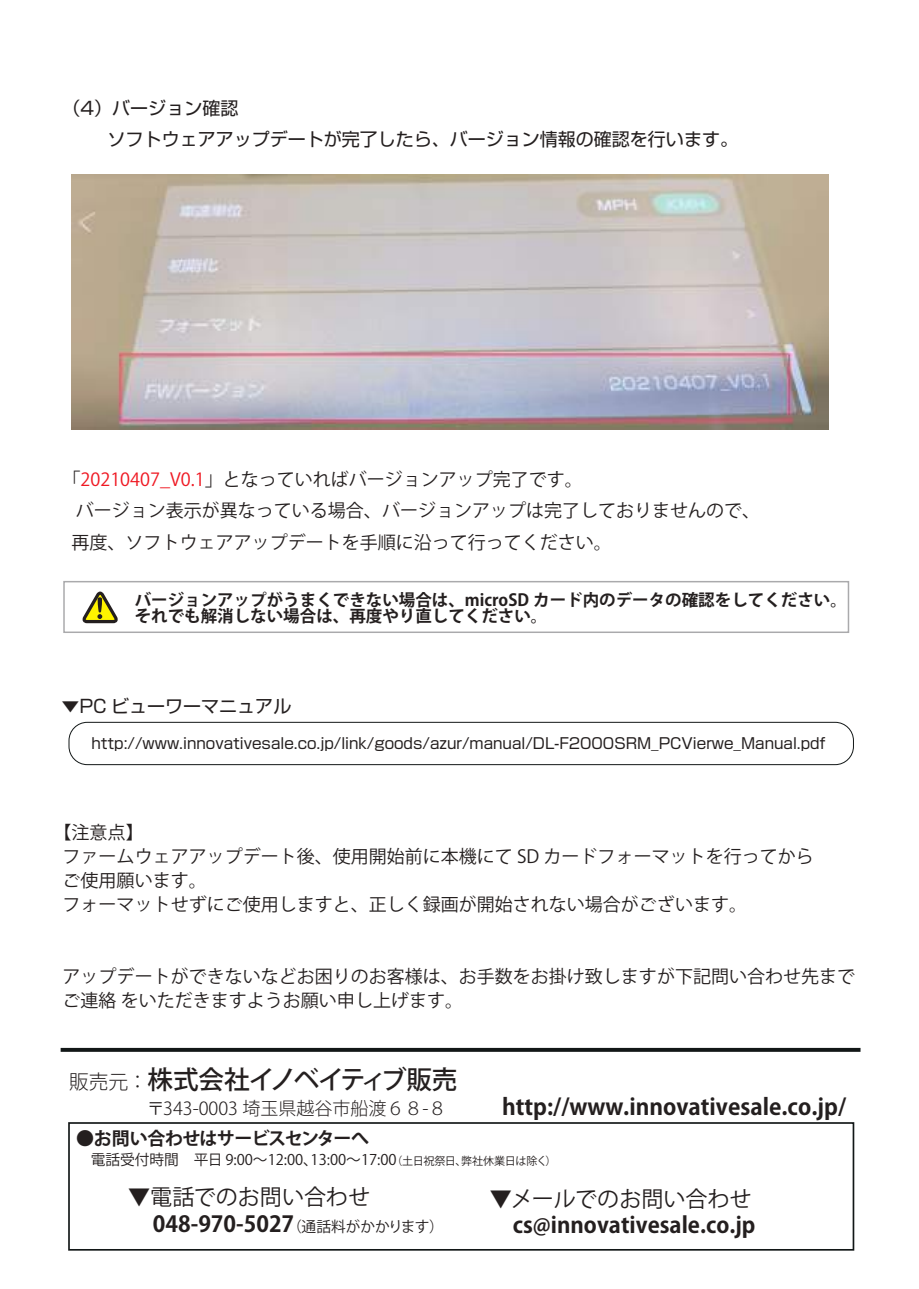
<style>
.page{position:relative;width:919px;height:1289px;background:#fff}
.page>*{position:absolute;margin:0;border:0;box-sizing:border-box;transform-origin:0 0}
.t1{font:500 25.65px "Koz Go Pr 6 N";letter-spacing:-.045em;color:#241f1f}
.t2{font:700 22.5px "Koz Go Pr 6 N";color:#241f1f}
.t3{font:700 22.05px/26.4px "Koz Go Pro";color:#241f1f}
.t4{font:22.05px "Koz Go Pro";color:#241f1f}
.t5{font:18px/24px "Koz Go Pr 6 N";color:#241f1f}
.t6{font:18px/31.5px "Shin Go Pr 5";color:#241f1f}
.t7{font:300 18px "Koz Go Pr 6 N";color:#241f1f}
.t8{font:700 18px "Koz Go Pro";letter-spacing:-.04em;color:#241f1f}
.t9{font:700 16.5px/16.5px "Koz Go Pr 6 N";color:#241f1f}
.t10{font:15px "Shin Go Pr 5";color:#241f1f}
.t11{font:14.7px "Koz Go Pro";color:#241f1f}
.s1{color:#ef1923}
.s2{font-weight:300;font-size:19.65px}
.s3{font-weight:400}
.s4{font-weight:400;font-size:14.7px}
.s5{font-size:11.1px}
</style>
<div class="page">
<img style="left:72px;top:174px;width:756px;height:255px">
<svg style="left:61px;top:1047px;width:799px;height:4px;background:#474b4b"></svg>
<div style="left:68px;top:1122px;width:786px;height:128px;border:2px solid #121717"></div>
<div style="left:69px;top:722px;width:784px;height:43px;border:1px solid #121717;border-radius:18px"></div>
<div style="left:63px;top:581px;width:786px;height:52px;border:2px solid #aaaaac"></div>
<svg style="left:82px;top:591px;width:36px;height:32px"></svg>
<p class="t6" style="left:72px;top:91px;width:667px;text-indent:-9px">（4）バージョン確認<br>　　ソフトウェアアップデートが完了したら、バージョン情報の確認を行います。</p>
<p class="t5" style="left:72px;top:463px;width:690px;line-height:31.5px;text-indent:-9px">「<span class="s1">20210407_V0.1</span>」となっていればバージョンアップ完了です。<br>バージョン表示が異なっている場合、バージョンアップは完了しておりませんので、再度、ソフトウェアアップデートを手順に沿って行ってください。</p>
<p class="t9" style="left:135px;top:591px;width:713px">バージョンアップがうまくできない場合は、microSD カード内のデータの確認をしてください。それでも解消しない場合は、再度やり直してください。</p>
<p class="t6" style="left:61px;top:688px;width:231px">▼PC ビューワーマニュアル</p>
<p class="t10" style="left:91px;top:731px;width:735px">http://www.innovativesale.co.jp/link/goods/azur/manual/DL-F2000SRM_PCVierwe_Manual.pdf</p>
<p class="t5" style="left:63px;top:821px;width:752px;text-indent:-9px">【注意点】<br>ファームウェアアップデート後、使用開始前に本機にて SD カードフォーマットを行ってからご使用願います。<br>フォーマットせずにご使用しますと、正しく録画が開始されない場合がございます。</p>
<p class="t5" style="left:63px;top:965px;width:793px">アップデートができないなどお困りのお客様は、お手数をお掛け致しますが下記問い合わせ先までご連絡 をいただきますようお願い申し上げます。</p>
<h1 class="t1" style="left:69px;top:1064px;width:390px"><span class="s2">販売元 ：</span> 株式会社イノベイティブ販売</h1>
<p class="t7" style="left:147px;top:1098px;width:301px">〒343-0003 埼玉県越谷市船渡６８-８</p>
<p class="t2" style="left:502px;top:1094px;width:345px">http://www.innovativesale.co.jp/</p>
<p class="t8" style="left:76px;top:1126px;width:294px">●お問い合わせはサービスセンターへ</p>
<p class="t3" style="left:153px;top:1185px;width:292px;text-indent:-25px"><span class="s3">▼電話でのお問い合わせ<br></span>048-970-5027<span class="s4">（通話料がかかります）</span></p>
<p class="t11" style="left:91px;top:1150px;width:467px">電話受付時間　平日 9:00～12:00、13:00～17:00<span class="s5">（土日祝祭日、弊社休業日は除く）</span></p>
<p class="t4" style="left:489px;top:1184px;width:263px">▼メールでのお問い合わせ</p>
<p class="t3" style="left:513px;top:1213px;width:244px">cs@innovativesale.co.jp</p>
</div>
